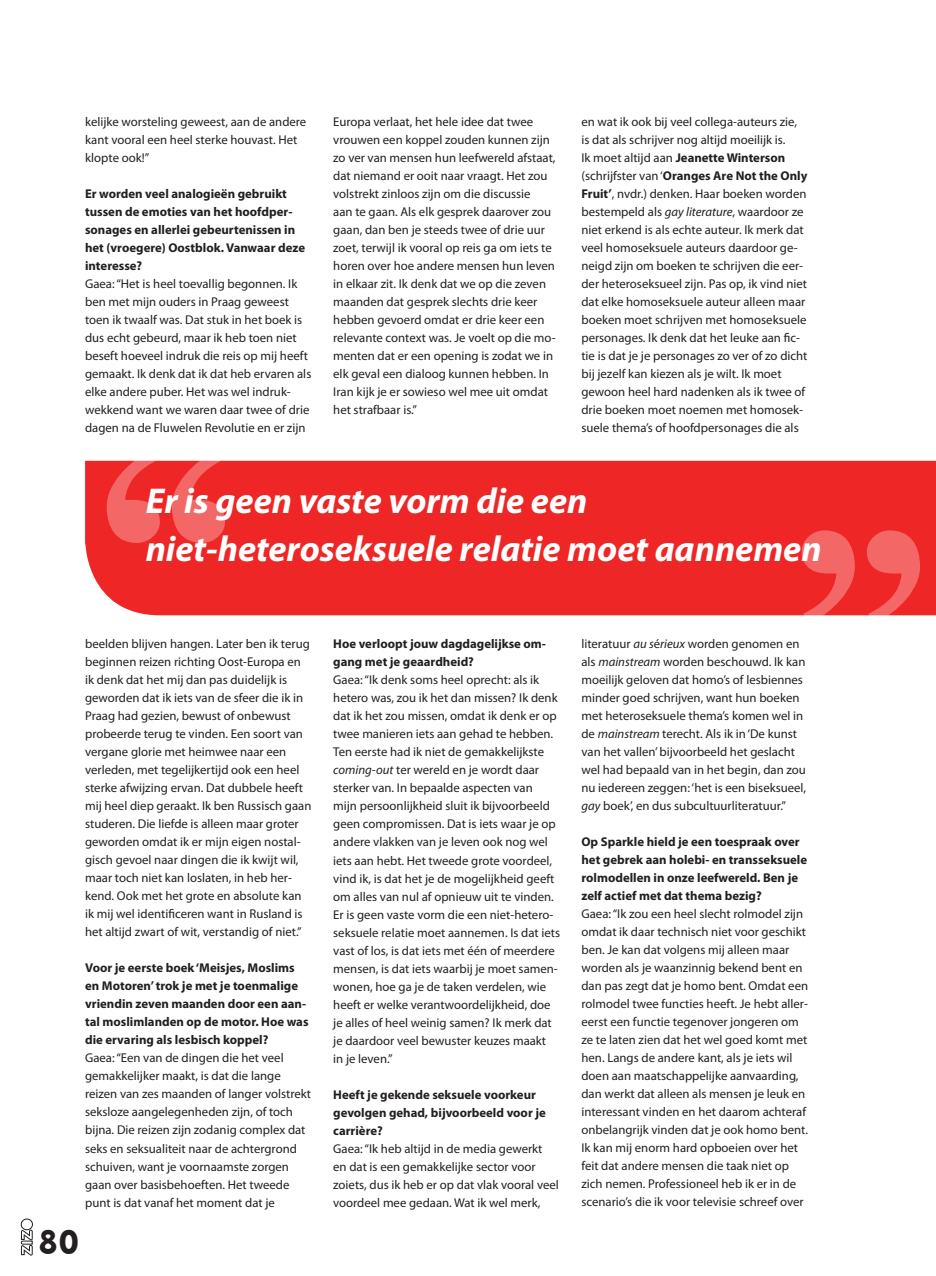
<style>
.page{position:relative;width:936px;height:1276px;background:#fff}
.page>*{position:absolute;margin:0;border:0;box-sizing:border-box;transform-origin:0 0}
.bodytekst{font:italic 700 36px "Myriad Pro";color:#fff}
.t1{font:36px "Johnston ITCTT Bold";color:#231f20}
.bodytekst-2{font:12.75px/18px "Myriad Pro";color:#231f20}
.bodytekst-3{font:700 12.75px/18px "Myriad Pro";color:#231f20}
.s1{font-weight:700}
.s2{font-style:italic}
</style>
<div class="page">
<svg style="left:21px;top:1218px;width:12px;height:37px"></svg>
<div style="left:85px;top:461px;width:850px;height:154px;background:#ee2726"></div>
<svg style="left:107px;top:460px;width:118px;height:83px"></svg>
<svg style="left:801px;top:530px;width:118px;height:86px"></svg>
<p class="bodytekst-2" style="left:85px;top:113px;width:223px">kelijke worsteling geweest, aan de andere kant vooral een heel sterke houvast. Het klopte ook!”</p>
<p class="bodytekst-3" style="left:85px;top:184px;width:221px">Er worden veel analogieën gebruikt tussen de emoties van het hoofdper&shy;sonages en allerlei gebeurtenissen in het (vroegere) Oostblok. Vanwaar deze interesse?</p>
<p class="bodytekst-2" style="left:85px;top:275px;width:228px">Gaea: “Het is heel toevallig begonnen. Ik ben met mijn ouders in Praag geweest toen ik twaalf was. Dat stuk in het boek is dus echt gebeurd, maar ik heb toen niet beseft hoeveel indruk die reis op mij heeft gemaakt. Ik denk dat ik dat heb ervaren als elke andere puber. Het was wel indruk&shy;wekkend want we waren daar twee of drie dagen na de Fluwelen Revolutie en er zijn</p>
<p class="bodytekst-2" style="left:333px;top:113px;width:224px">Europa verlaat, het hele idee dat twee vrouwen een koppel zouden kunnen zijn zo ver van mensen hun leefwereld afstaat, dat niemand er ooit naar vraagt. Het zou volstrekt zinloos zijn om die discussie<br>aan te gaan. Als elk gesprek daarover zou gaan, dan ben je steeds twee of drie uur zoet, terwijl ik vooral op reis ga om iets te horen over hoe andere mensen hun leven in elkaar zit. Ik denk dat we op die zeven maanden dat gesprek slechts drie keer hebben gevoerd omdat er drie keer een relevante context was. Je voelt op die mo&shy;menten dat er een opening is zodat we in elk geval een dialoog kunnen hebben. In Iran kijk je er sowieso wel mee uit omdat het strafbaar is.”</p>
<p class="bodytekst-2" style="left:581px;top:113px;width:227px">en wat ik ook bij veel collega-auteurs zie, is dat als schrijver nog altijd moeilijk is.<br>Ik moet altijd aan <span class="s1">Jeanette Winterson </span>(schrijfster van ‘<span class="s1">Oranges Are Not the Only Fruit’</span>, nvdr.) denken. Haar boeken worden bestempeld als <span class="s2">gay literature</span>, waardoor ze niet erkend is als echte auteur. Ik merk dat veel homoseksuele auteurs daardoor ge&shy;neigd zijn om boeken te schrijven die eer&shy;der heteroseksueel zijn. Pas op, ik vind niet dat elke homoseksuele auteur alleen maar boeken moet schrijven met homoseksuele personages. Ik denk dat het leuke aan fic&shy;tie is dat je je personages zo ver of zo dicht bij jezelf kan kiezen als je wilt. Ik moet gewoon heel hard nadenken als ik twee of drie boeken moet noemen met homosek&shy;suele thema’s of hoofdpersonages die als</p>
<p class="bodytekst" style="left:146px;top:478px;width:443px">Er is geen vaste vorm die een</p>
<p class="bodytekst" style="left:146px;top:526px;width:677px">niet-heteroseksuele relatie moet aannemen</p>
<p class="bodytekst-2" style="left:85px;top:635px;width:228px">beelden blijven hangen. Later ben ik terug beginnen reizen richting Oost-Europa en ik denk dat het mij dan pas duidelijk is geworden dat ik iets van de sfeer die ik in Praag had gezien, bewust of onbewust probeerde terug te vinden. Een soort van vergane glorie met heimwee naar een verleden, met tegelijkertijd ook een heel sterke afwijzing ervan. Dat dubbele heeft mij heel diep geraakt. Ik ben Russisch gaan studeren. Die liefde is alleen maar groter geworden omdat ik er mijn eigen nostal&shy;gisch gevoel naar dingen die ik kwijt wil, maar toch niet kan loslaten, in heb her&shy;kend. Ook met het grote en absolute kan ik mij wel identificeren want in Rusland is het altijd zwart of wit, verstandig of niet.”</p>
<p class="bodytekst-3" style="left:85px;top:958px;width:225px">Voor je eerste boek ‘Meisjes, Moslims en Motoren’ trok je met je toenmalige vriendin zeven maanden door een aan&shy;tal moslimlanden op de motor. Hoe was die ervaring als lesbisch koppel?</p>
<p class="bodytekst-2" style="left:85px;top:1049px;width:227px">Gaea: “Een van de dingen die het veel gemakkelijker maakt, is dat die lange reizen van zes maanden of langer volstrekt seksloze aangelegenheden zijn, of toch bijna. Die reizen zijn zodanig complex dat seks en seksualiteit naar de achtergrond schuiven, want je voornaamste zorgen gaan over basisbehoeften. Het tweede punt is dat vanaf het moment dat je</p>
<h1 class="t1" style="left:38px;top:1220px;width:44px">80</h1>
<p class="bodytekst-3" style="left:333px;top:634px;width:214px">Hoe verloopt jouw dagdagelijkse om&shy;gang met je geaardheid?</p>
<p class="bodytekst-2" style="left:333px;top:671px;width:228px">Gaea: “Ik denk soms heel oprecht: als ik hetero was, zou ik het dan missen? Ik denk dat ik het zou missen, omdat ik denk er op twee manieren iets aan gehad te hebben.<br>Ten eerste had ik niet de gemakkelijkste <span class="s2">coming-out</span> ter wereld en je wordt daar sterker van. In bepaalde aspecten van<br>mijn persoonlijkheid sluit ik bijvoorbeeld geen compromissen. Dat is iets waar je op andere vlakken van je leven ook nog wel iets aan hebt. Het tweede grote voordeel, vind ik, is dat het je de mogelijkheid geeft om alles van nul af opnieuw uit te vinden.<br>Er is geen vaste vorm die een niet-hetero&shy;seksuele relatie moet aannemen. Is dat iets vast of los, is dat iets met één of meerdere mensen, is dat iets waarbij je moet samen&shy;wonen, hoe ga je de taken verdelen, wie heeft er welke verantwoordelijkheid, doe je alles of heel weinig samen? Ik merk dat je daardoor veel bewuster keuzes maakt<br>in je leven.”</p>
<p class="bodytekst-3" style="left:333px;top:1085px;width:214px">Heeft je gekende seksuele voorkeur gevolgen gehad, bijvoorbeeld voor je carrière?</p>
<p class="bodytekst-2" style="left:333px;top:1139px;width:227px">Gaea: “Ik heb altijd in de media gewerkt en dat is een gemakkelijke sector voor zoiets, dus ik heb er op dat vlak vooral veel voordeel mee gedaan. Wat ik wel merk,</p>
<p class="bodytekst-2" style="left:581px;top:635px;width:226px">literatuur <span class="s2">au s</span>é<span class="s2">rieux</span> worden genomen en als <span class="s2">mainstream</span> worden beschouwd. Ik kan moeilijk geloven dat homo’s of lesbiennes minder goed schrijven, want hun boeken met heteroseksuele thema’s komen wel in de <span class="s2">mainstream</span> terecht. Als ik in ‘De kunst van het vallen’ bijvoorbeeld het geslacht wel had bepaald van in het begin, dan zou nu iedereen zeggen: ‘het is een biseksueel, <span class="s2">gay</span> boek’, en dus subcultuurliteratuur.”</p>
<p class="bodytekst-3" style="left:581px;top:832px;width:227px">Op Sparkle hield je een toespraak over het gebrek aan holebi- en transseksuele rolmodellen in onze leefwereld. Ben je zelf actief met dat thema bezig?</p>
<p class="bodytekst-2" style="left:581px;top:905px;width:228px">Gaea: “Ik zou een heel slecht rolmodel zijn omdat ik daar technisch niet voor geschikt ben. Je kan dat volgens mij alleen maar worden als je waanzinnig bekend bent en dan pas zegt dat je homo bent. Omdat een rolmodel twee functies heeft. Je hebt aller&shy;eerst een functie tegenover jongeren om ze te laten zien dat het wel goed komt met hen. Langs de andere kant, als je iets wil doen aan maatschappelijke aanvaarding, dan werkt dat alleen als mensen je leuk en interessant vinden en het daarom achteraf onbelangrijk vinden dat je ook homo bent.<br>Ik kan mij enorm hard opboeien over het feit dat andere mensen die taak niet op zich nemen. Professioneel heb ik er in de scenario’s die ik voor televisie schreef over</p>
</div>
